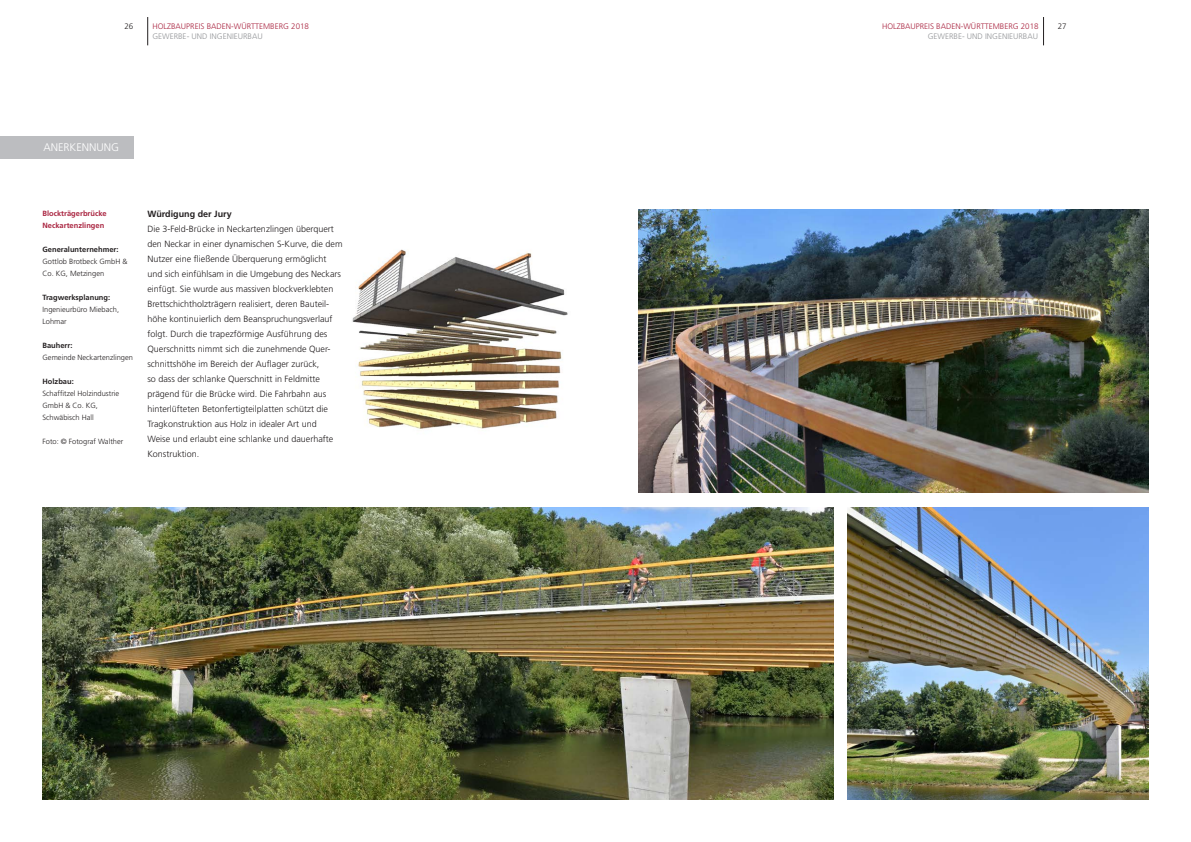
<style>
.page{position:relative;width:1191px;height:842px;background:#fff}
.page>*{position:absolute;margin:0;border:0;box-sizing:border-box;transform-origin:0 0}
.t1{font:300 11px "Frutiger";color:#fff}
.t2{font:300 9px/15px "Frutiger";color:#231f20}
.t3{font:700 9px "Frutiger";color:#231f20}
.t4{font:300 8px "Frutiger";color:#a9233f}
.t5{font:300 8px "Frutiger";color:#939598}
.t6{font:300 8px "Frutiger";color:#231f20}
.t7{font:300 7.5px/12px "Frutiger";color:#231f20}
.t8{font:700 7.5px "Frutiger";color:#231f20}
.t9{font:700 7.5px/12px "Frutiger";color:#a9233f}
</style>
<div class="page">
<svg style="left:147px;top:17px;width:1px;height:28px"></svg>
<svg style="left:1043px;top:17px;width:1px;height:28px"></svg>
<img style="left:352px;top:249px;width:216px;height:180px">
<img style="left:638px;top:210px;width:510px;height:282px">
<img style="left:43px;top:507px;width:790px;height:292px">
<img style="left:848px;top:507px;width:300px;height:292px">
<div style="left:0;top:136px;width:134px;height:23px;background:#bcbdc0"></div>
<p class="t6" style="left:124px;top:21px;width:10px">26</p>
<p class="t4" style="left:152px;top:21px;width:158px">HOLZBAUPREIS BADEN-WÜRTTEMBERG 2018</p>
<p class="t4" style="left:882px;top:21px;width:158px">HOLZBAUPREIS BADEN-WÜRTTEMBERG 2018</p>
<p class="t6" style="left:1057px;top:21px;width:10px">27</p>
<p class="t5" style="left:152px;top:32px;width:112px">GEWERBE- UND INGENIEURBAU</p>
<p class="t5" style="left:927px;top:32px;width:112px">GEWERBE- UND INGENIEURBAU</p>
<p class="t1" style="left:43px;top:141px;width:77px">ANERKENNUNG</p>
<p class="t9" style="left:43px;top:207px;width:66px">Blockträgerbrücke<br>Neckartenzlingen</p>
<p class="t8" style="left:43px;top:245px;width:77px">Generalunternehmer:</p>
<p class="t7" style="left:43px;top:255px;width:86px">Gottlob Brotbeck GmbH &amp;<br>Co. KG, Metzingen</p>
<p class="t8" style="left:43px;top:293px;width:69px">Tragwerksplanung:</p>
<p class="t7" style="left:43px;top:303px;width:78px">Ingenieurbüro Miebach,<br>Lohmar</p>
<p class="t8" style="left:43px;top:341px;width:32px">Bauherr:</p>
<p class="t7" style="left:43px;top:351px;width:92px">Gemeinde Neckartenzlingen</p>
<p class="t8" style="left:43px;top:377px;width:33px">Holzbau:</p>
<p class="t7" style="left:43px;top:387px;width:78px">Schaffitzel Holzindustrie<br>GmbH &amp; Co. KG,<br>Schwäbisch Hall</p>
<p class="t7" style="left:43px;top:435px;width:82px">Foto: © Fotograf Walther</p>
<p class="t3" style="left:147px;top:208px;width:86px">Würdigung der Jury</p>
<p class="t2" style="left:147px;top:221px;width:197px">Die 3-Feld-Brücke in Neckartenzlingen überquert den Neckar in einer dynamischen S-Kurve, die dem Nutzer eine fließende Überquerung ermöglicht und sich einfühlsam in die Umgebung des Neckars einfügt. Sie wurde aus massiven blockverklebten Brettschichtholzträgern realisiert, deren Bauteil&shy;höhe kontinuierlich dem Beanspruchungsverlauf folgt. Durch die trapezförmige Ausführung des Querschnitts nimmt sich die zunehmende Quer&shy;schnittshöhe im Bereich der Auflager zurück,<br>so dass der schlanke Querschnitt in Feldmitte prägend für die Brücke wird. Die Fahrbahn aus hinterlüfteten Betonfertigteilplatten schützt die Tragkonstruktion aus Holz in idealer Art und<br>Weise und erlaubt eine schlanke und dauerhafte Konstruktion.</p>
</div>
